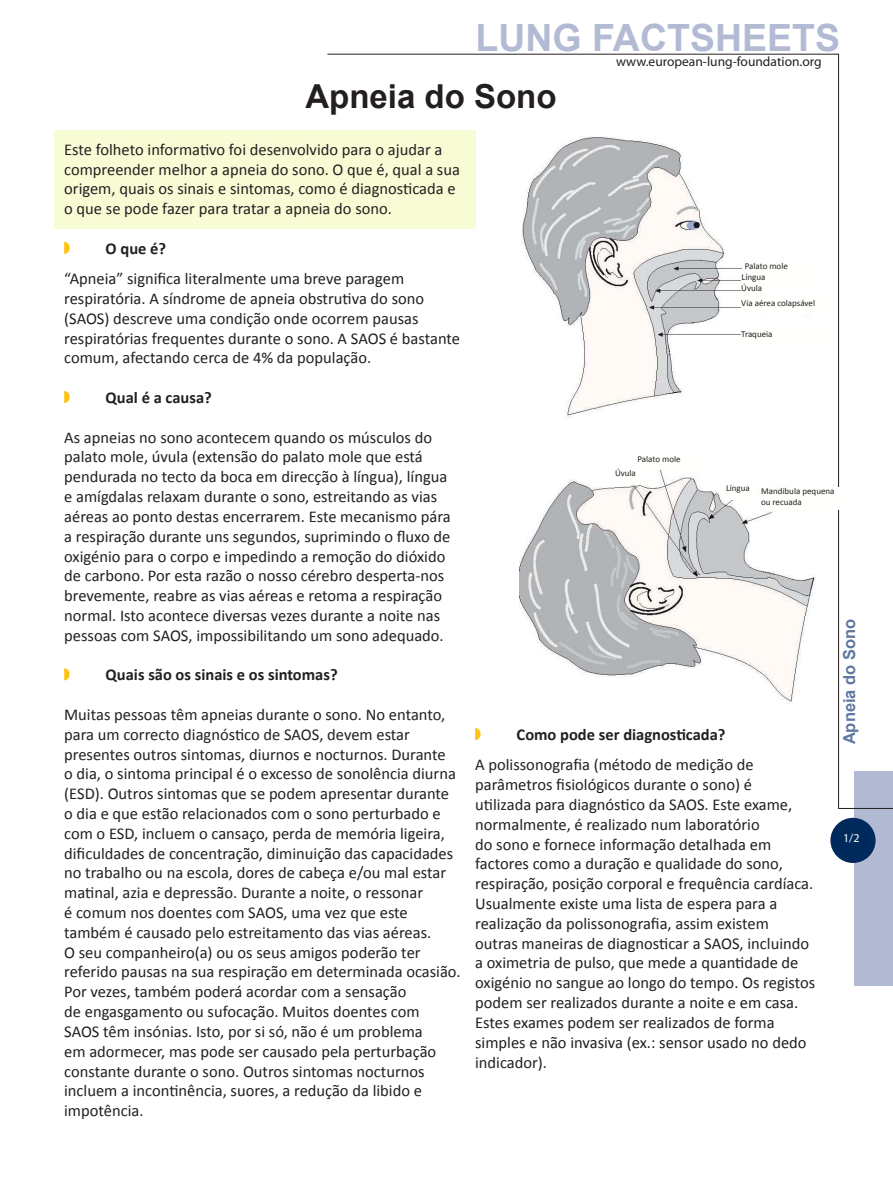
<style>
.page{position:relative;width:893px;height:1191px;background:#fff}
.page>*{position:absolute;margin:0;border:0;box-sizing:border-box;transform-origin:0 0}
.t1{font:700 37.5px "Arial";color:#b2bbd3}
.t2{font:700 33px "Arial";color:#231f20}
.t3{font:16.5px/19.8px "Calibri";color:#231f20}
.t4{font:700 16.5px "Calibri";color:#231f20}
.t5{font:700 16.5px "Arial";color:#60779f}
.t6{font:13.5px "Myriad Pro";color:#231f20}
.t7{font:12px "Myriad Pro";color:#fff}
.t8{font:9px/10.8px "Calibri";color:#231f20}
</style>
<div class="page">
<div style="left:54px;top:130px;width:421px;height:99px;background:#f7fcd5"></div>
<svg style="left:64px;top:242px;width:6px;height:12px"></svg>
<svg style="left:64px;top:391px;width:6px;height:12px"></svg>
<svg style="left:64px;top:668px;width:6px;height:12px"></svg>
<div style="left:854px;top:771px;width:39px;height:214px;background:#b1bad2"></div>
<div style="left:830px;top:818px;width:46px;height:45px;background:#00295c;border-radius:50%"></div>
<hr style="left:838px;top:54px;width:1px;height:754px;background:#231f20">
<hr style="left:327px;top:54px;width:512px;height:1px;background:#231f20">
<hr style="left:838px;top:808px;width:55px;height:1px;background:#231f20">
<svg style="left:475px;top:728px;width:6px;height:12px"></svg>
<img style="left:519px;top:136px;width:296px;height:568px">
<div style="left:745px;top:262px;width:66px;height:15px;background:#fffffb"></div>
<div style="left:637px;top:455px;width:67px;height:14px;background:#fffffb"></div>
<div style="left:741px;top:273px;width:67px;height:15px;background:#fffffb"></div>
<div style="left:726px;top:485px;width:30px;height:14px;background:#fffffb"></div>
<div style="left:741px;top:285px;width:30px;height:14px;background:#fffffb"></div>
<div style="left:615px;top:469px;width:30px;height:15px;background:#fffffb"></div>
<div style="left:741px;top:299px;width:90px;height:15px;background:#fffffb"></div>
<div style="left:741px;top:330px;width:90px;height:15px;background:#fffffb"></div>
<div style="left:761px;top:487px;width:79px;height:23px;background:#fffffb"></div>
<p class="t1" style="left:475px;top:13px;width:366px">LUNG FACTSHEETS</p>
<p class="t2" style="left:305px;top:74px;width:253px">Apneia do Sono</p>
<p class="t6" style="left:616px;top:54px;width:207px">www.european-lung-foundation.org</p>
<p class="t3" style="left:64px;top:139px;width:397px">Este folheto informativo foi desenvolvido para o ajudar a compreender melhor a apneia do sono. O que é, qual a sua origem, quais os sinais e sintomas, como é diagnosticada e o que se pode fazer para tratar a apneia do sono.</p>
<p class="t4" style="left:106px;top:238px;width:62px">O que é?</p>
<p class="t3" style="left:64px;top:269px;width:397px">“Apneia” significa literalmente uma breve paragem respiratória. A síndrome de apneia obstrutiva do sono (SAOS) descreve uma condição onde ocorrem pausas respiratórias frequentes durante o sono. A SAOS é bastante comum, afectando cerca de 4% da população.</p>
<p class="t4" style="left:106px;top:387px;width:108px">Qual é a causa?</p>
<p class="t3" style="left:64px;top:427px;width:388px">As apneias no sono acontecem quando os músculos do palato mole, úvula (extensão do palato mole que está pendurada no tecto da boca em direcção à língua), língua e amígdalas relaxam durante o sono, estreitando as vias aéreas ao ponto destas encerrarem. Este mecanismo pára a respiração durante uns segundos, suprimindo o fluxo de oxigénio para o corpo e impedindo a remoção do dióxido de carbono. Por esta razão o nosso cérebro desperta-nos brevemente, reabre as vias aéreas e retoma a respiração normal. Isto acontece diversas vezes durante a noite nas pessoas com SAOS, impossibilitando um sono adequado.</p>
<p class="t4" style="left:106px;top:664px;width:233px">Quais são os sinais e os sintomas?</p>
<p class="t3" style="left:64px;top:704px;width:398px">Muitas pessoas têm apneias durante o sono. No entanto, para um correcto diagnóstico de SAOS, devem estar presentes outros sintomas, diurnos e nocturnos. Durante<br>o dia, o sintoma principal é o excesso de sonolência diurna (ESD). Outros sintomas que se podem apresentar durante o dia e que estão relacionados com o sono perturbado e com o ESD, incluem o cansaço, perda de memória ligeira, dificuldades de concentração, diminuição das capacidades no trabalho ou na escola, dores de cabeça e/ou mal estar matinal, azia e depressão. Durante a noite, o ressonar<br>é comum nos doentes com SAOS, uma vez que este também é causado pelo estreitamento das vias aéreas.<br>O seu companheiro(a) ou os seus amigos poderão ter referido pausas na sua respiração em determinada ocasião.<br>Por vezes, também poderá acordar com a sensação<br>de engasgamento ou sufocação. Muitos doentes com<br>SAOS têm insónias. Isto, por si só, não é um problema<br>em adormecer, mas pode ser causado pela perturbação constante durante o sono. Outros sintomas nocturnos incluem a incontinência, suores, a redução da libido e impotência.</p>
<p class="t8" style="left:745px;top:260px;width:45px">Palato mole</p>
<p class="t8" style="left:741px;top:272px;width:25px">Língua</p>
<p class="t8" style="left:741px;top:283px;width:22px">Úvula</p>
<p class="t8" style="left:741px;top:298px;width:75px">Via aérea colapsável</p>
<p class="t8" style="left:741px;top:329px;width:33px">Traqueia</p>
<p class="t8" style="left:637px;top:453px;width:45px">Palato mole</p>
<p class="t8" style="left:615px;top:468px;width:22px">Úvula</p>
<p class="t8" style="left:726px;top:483px;width:25px">Língua</p>
<p class="t8" style="left:761px;top:486px;width:75px">Mandíbula pequena ou recuada</p>
<p class="t4" style="left:517px;top:724px;width:210px">Como pode ser diagnosticada?</p>
<p class="t3" style="left:475px;top:755px;width:342px">A polissonografia (método de medição de parâmetros fisiológicos durante o sono) é<br>utilizada para diagnóstico da SAOS. Este exame, normalmente, é realizado num laboratório<br>do sono e fornece informação detalhada em factores como a duração e qualidade do sono, respiração, posição corporal e frequência cardíaca.<br>Usualmente existe uma lista de espera para a realização da polissonografia, assim existem outras maneiras de diagnosticar a SAOS, incluindo a oximetria de pulso, que mede a quantidade de oxigénio no sangue ao longo do tempo. Os registos podem ser realizados durante a noite e em casa.<br>Estes exames podem ser realizados de forma simples e não invasiva (ex.: sensor usado no dedo indicador).</p>
<p class="t5" style="left:838px;top:744px;width:127px;rotate:-90deg">Apneia do Sono</p>
<p class="t7" style="left:843px;top:830px;width:18px">1/2</p>
</div>
